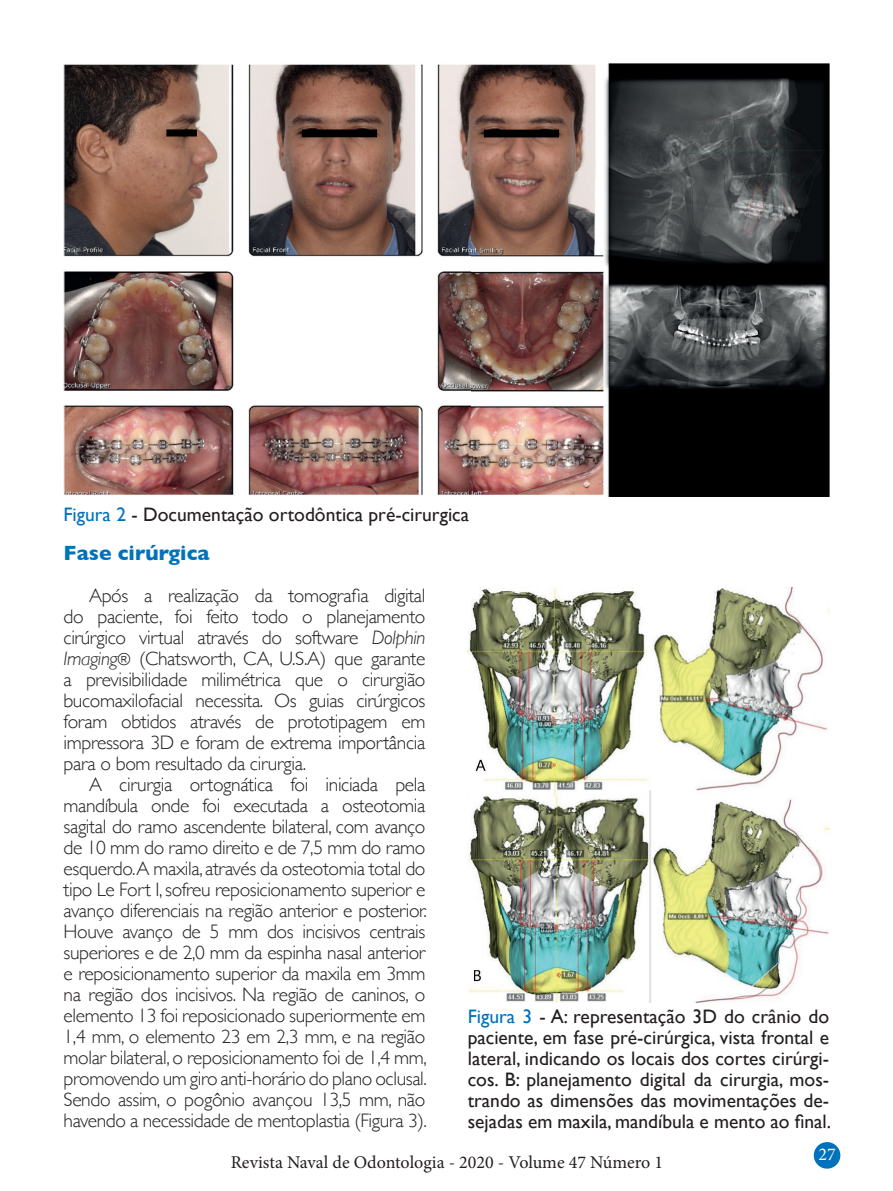
<style>
.page{position:relative;width:893px;height:1191px;background:#fff}
.page>*{position:absolute;margin:0;border:0;box-sizing:border-box;transform-origin:0 0}
.t1{font:700 21px "Gill Sans";color:#0072bc}
.t2{font:300 19.5px/21px "Gill Sans";letter-spacing:-.02em;color:#231f20;text-align:justify}
.t3{font:19.5px/21px "Gill Sans";color:#231f20;text-align:justify}
.t4{font:18px "Minion Pro";color:#231f20}
.t5{font:18px "Minion Pro";color:#fff}
.s1{color:#0072bc}
.s2{font-style:italic}
.s3{font-style:italic;font-size:16.5px}
</style>
<div class="page">
<div style="left:814px;top:1142px;width:26px;height:26px;background:#0072bc;border-radius:50%"></div>
<img style="left:64px;top:64px;width:765px;height:432px">
<img style="left:468px;top:587px;width:361px;height:415px">
<p class="t3" style="left:63px;top:503px;width:407px"><span class="s1">Figura 2</span> - Documentação ortodôntica pré-cirurgica</p>
<p class="t1" style="left:64px;top:536px;width:147px">Fase cirúrgica</p>
<p class="t2" style="left:64px;top:584px;width:363px;text-indent:26px">Após a realização da tomografia digital do paciente, foi feito todo o planejamento cirúrgico virtual através do software <span class="s2">Dolphin Imaging</span><span class="s3">®</span> (Chatsworth, CA, U.S.A) que garante a previsibilidade milimétrica que o cirurgião bucomaxilofacial necessita. Os guias cirúrgicos foram obtidos através de prototipagem em impressora 3D e foram de extrema importância para o bom resultado da cirurgia.</p>
<p class="t2" style="left:64px;top:773px;width:365px;text-indent:26px">A cirurgia ortognática foi iniciada pela mandíbula onde foi executada a osteotomia sagital do ramo ascendente bilateral, com avanço de 10 mm do ramo direito e de 7,5 mm do ramo esquerdo.A maxila, através da osteotomia total do tipo Le Fort I, sofreu reposicionamento superior e avanço diferenciais na região anterior e posterior.<br>Houve avanço de 5 mm dos incisivos centrais superiores e de 2,0 mm da espinha nasal anterior e reposicionamento superior da maxila em 3mm na região dos incisivos. Na região de caninos, o elemento 13 foi reposicionado superiormente em 1,4 mm, o elemento 23 em 2,3 mm, e na região molar bilateral, o reposicionamento foi de 1,4 mm, promovendo um giro anti-horário do plano oclusal.<br>Sendo assim, o pogônio avançou 13,5 mm, não havendo a necessidade de mentoplastia (Figura 3).</p>
<p class="t3" style="left:468px;top:1005px;width:365px"><span class="s1">Figura 3</span> - A: representação 3D do crânio do paciente, em fase pré-cirúrgica, vista frontal e lateral, indicando os locais dos cortes cirúrgi&shy;cos. B: planejamento digital da cirurgia, mos&shy;trando as dimensões das movimentações de&shy;sejadas em maxila, mandíbula e mento ao final.</p>
<p class="t4" style="left:231px;top:1150px;width:434px">Revista Naval de Odontologia - 2020 - Volume 47 Número 1</p>
<p class="t5" style="left:818px;top:1142px;width:19px">27</p>
</div>
